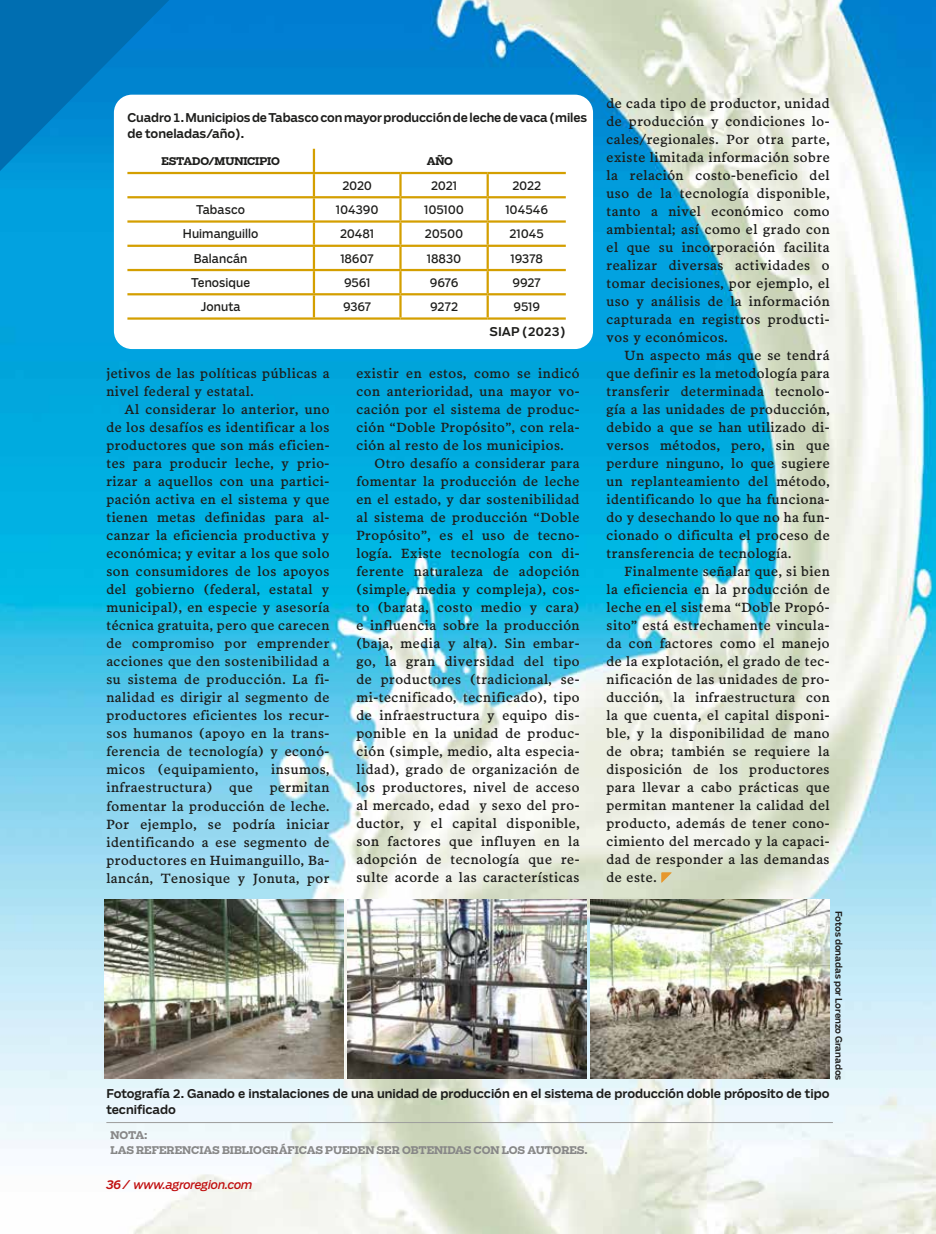
<style>
.page{position:relative;width:936px;height:1234px;background:#fff}
.page>*{position:absolute;margin:0;border:0;box-sizing:border-box;transform-origin:0 0}
.t1{font:13.5px/18px "Poynter Text Roman Four";letter-spacing:.04em;color:#1d1d1b;text-align:justify}
.t2{font:500 12px/16.5px "Salvo Sans";letter-spacing:-.005em;color:#1d1d1b}
.t3{font:12px "Salvo Sans";letter-spacing:-.01em;color:#1d1d1b;scale:.95 1}
.t4{font:italic 12px "Salvo Sans";letter-spacing:-.025em;color:#c00d0e}
.t5{font:12px "Salvo Sans";letter-spacing:.01em;color:#1d1d1b;scale:.95 1}
.t6{font:700 10.5px/15px "Salvo Serif";letter-spacing:-.005em;color:#878787}
.t7{font:700 10.5px "Salvo Serif";letter-spacing:-.02em;color:#1d1d1b}
.t8{font:500 9px "Salvo Sans";letter-spacing:-.005em;color:#1d1d1b}
.s1{font-weight:500}
</style>
<div class="page">
<img style="left:0;top:0;width:935px;height:1233px">
<div style="left:114px;top:95px;width:479px;height:254px;background:#fff;border-radius:18px"></div>
<svg style="left:0;top:0;width:169px;height:171px"></svg>
<hr style="left:106px;top:1121px;width:726px;height:1px;background:#9d9d9c">
<svg style="left:661px;top:872px;width:10px;height:10px"></svg>
<hr style="left:313px;top:149px;width:2px;height:23px;background:#d49f00">
<hr style="left:127px;top:172px;width:187px;height:2px;background:#d49f00">
<hr style="left:314px;top:172px;width:86px;height:2px;background:#d49f00">
<hr style="left:313px;top:174px;width:2px;height:22px;background:#d49f00">
<hr style="left:400px;top:172px;width:87px;height:2px;background:#d49f00">
<hr style="left:399px;top:174px;width:2px;height:22px;background:#d49f00">
<hr style="left:487px;top:172px;width:78px;height:2px;background:#d49f00">
<hr style="left:486px;top:174px;width:3px;height:22px;background:#d49f00">
<hr style="left:127px;top:196px;width:187px;height:2px;background:#d49f00">
<hr style="left:314px;top:196px;width:86px;height:2px;background:#d49f00">
<hr style="left:313px;top:198px;width:2px;height:22px;background:#d49f00">
<hr style="left:400px;top:196px;width:87px;height:2px;background:#d49f00">
<hr style="left:399px;top:198px;width:2px;height:22px;background:#d49f00">
<hr style="left:487px;top:196px;width:78px;height:2px;background:#d49f00">
<hr style="left:486px;top:198px;width:3px;height:22px;background:#d49f00">
<hr style="left:127px;top:220px;width:187px;height:2px;background:#d49f00">
<hr style="left:314px;top:220px;width:86px;height:2px;background:#d49f00">
<hr style="left:313px;top:222px;width:2px;height:22px;background:#d49f00">
<hr style="left:400px;top:220px;width:87px;height:2px;background:#d49f00">
<hr style="left:399px;top:222px;width:2px;height:22px;background:#d49f00">
<hr style="left:487px;top:220px;width:78px;height:2px;background:#d49f00">
<hr style="left:486px;top:222px;width:3px;height:22px;background:#d49f00">
<hr style="left:127px;top:244px;width:187px;height:3px;background:#d49f00">
<hr style="left:314px;top:244px;width:86px;height:3px;background:#d49f00">
<hr style="left:313px;top:247px;width:2px;height:22px;background:#d49f00">
<hr style="left:400px;top:244px;width:87px;height:3px;background:#d49f00">
<hr style="left:399px;top:247px;width:2px;height:22px;background:#d49f00">
<hr style="left:487px;top:244px;width:78px;height:3px;background:#d49f00">
<hr style="left:486px;top:247px;width:3px;height:22px;background:#d49f00">
<hr style="left:127px;top:269px;width:187px;height:2px;background:#d49f00">
<hr style="left:314px;top:269px;width:86px;height:2px;background:#d49f00">
<hr style="left:313px;top:271px;width:2px;height:22px;background:#d49f00">
<hr style="left:400px;top:269px;width:87px;height:2px;background:#d49f00">
<hr style="left:399px;top:271px;width:2px;height:22px;background:#d49f00">
<hr style="left:487px;top:269px;width:78px;height:2px;background:#d49f00">
<hr style="left:486px;top:271px;width:3px;height:22px;background:#d49f00">
<hr style="left:127px;top:293px;width:187px;height:2px;background:#d49f00">
<hr style="left:314px;top:293px;width:86px;height:2px;background:#d49f00">
<hr style="left:313px;top:295px;width:2px;height:22px;background:#d49f00">
<hr style="left:400px;top:293px;width:87px;height:2px;background:#d49f00">
<hr style="left:399px;top:295px;width:2px;height:22px;background:#d49f00">
<hr style="left:487px;top:293px;width:78px;height:2px;background:#d49f00">
<hr style="left:486px;top:295px;width:3px;height:22px;background:#d49f00">
<hr style="left:127px;top:317px;width:187px;height:2px;background:#d49f00">
<hr style="left:314px;top:317px;width:86px;height:2px;background:#d49f00">
<hr style="left:400px;top:317px;width:87px;height:2px;background:#d49f00">
<hr style="left:487px;top:317px;width:78px;height:2px;background:#d49f00">
<img style="left:591px;top:898px;width:238px;height:180px">
<img style="left:105px;top:898px;width:238px;height:180px">
<img style="left:348px;top:898px;width:238px;height:180px">
<p class="t2" style="left:127px;top:109px;width:461px">Cuadro 1. Municipios de Tabasco con mayor producción de leche de vaca (miles de toneladas/año).</p>
<p class="t7" style="left:161px;top:154px;width:120px">ESTADO/MUNICIPIO</p>
<p class="t7" style="left:426px;top:154px;width:28px">AÑO</p>
<p class="t3" style="left:342px;top:177px;width:33px">2020</p>
<p class="t3" style="left:431px;top:177px;width:29px">2021</p>
<p class="t3" style="left:512px;top:177px;width:32px">2022</p>
<p class="t3" style="left:196px;top:201px;width:53px">Tabasco</p>
<p class="t3" style="left:336px;top:201px;width:46px">104390</p>
<p class="t3" style="left:424px;top:201px;width:43px">105100</p>
<p class="t3" style="left:505px;top:201px;width:46px">104546</p>
<p class="t3" style="left:183px;top:226px;width:81px">Huimanguillo</p>
<p class="t3" style="left:340px;top:226px;width:38px">20481</p>
<p class="t3" style="left:425px;top:226px;width:42px">20500</p>
<p class="t3" style="left:509px;top:226px;width:38px">21045</p>
<p class="t5" style="left:194px;top:250px;width:58px">Balancán</p>
<p class="t3" style="left:340px;top:250px;width:37px">18607</p>
<p class="t3" style="left:427px;top:250px;width:38px">18830</p>
<p class="t3" style="left:510px;top:250px;width:36px">19378</p>
<p class="t3" style="left:191px;top:274px;width:64px">Tenosique</p>
<p class="t3" style="left:344px;top:274px;width:29px">9561</p>
<p class="t3" style="left:430px;top:274px;width:32px">9676</p>
<p class="t3" style="left:512px;top:274px;width:32px">9927</p>
<p class="t3" style="left:201px;top:298px;width:43px">Jonuta</p>
<p class="t3" style="left:343px;top:298px;width:31px">9367</p>
<p class="t3" style="left:430px;top:298px;width:31px">9272</p>
<p class="t3" style="left:513px;top:298px;width:29px">9519</p>
<p class="t1" style="left:106px;top:364px;width:224px">jetivos de las políticas públicas a nivel federal y estatal.</p>
<p class="t1" style="left:106px;top:400px;width:224px;text-indent:18px">Al considerar lo anterior, uno de los desafíos es identificar a los productores que son más eficien&shy;tes para producir leche, y prio&shy;rizar a aquellos con una partici&shy;pación activa en el sistema y que tienen metas definidas para al&shy;canzar la eficiencia productiva y económica; y evitar a los que solo son consumidores de los apoyos del gobierno (federal, estatal y municipal), en especie y asesoría técnica gratuita, pero que carecen de compromiso por emprender acciones que den sostenibilidad a su sistema de producción. La fi&shy;nalidad es dirigir al segmento de productores eficientes los recur&shy;sos humanos (apoyo en la trans&shy;ferencia de tecnología) y econó&shy;micos (equipamiento, insumos, infraestructura)</p>
<p class="t1" style="left:106px;top:778px;width:224px;text-indent:163px">permitan fomentar la producción de leche.<br>Por ejemplo, se podría iniciar identificando a ese segmento de productores en Huimanguillo, Ba&shy;lancán, Tenosique y Jonuta, por</p>
<p class="t1" style="left:229px;top:778px;width:25px">que</p>
<p class="t2" style="left:489px;top:323px;width:78px">SIAP (2023)</p>
<p class="t1" style="left:356px;top:364px;width:224px">existir en estos, como se indicó con anterioridad, una mayor vo&shy;cación por el sistema de produc&shy;ción “Doble Propósito”, con rela&shy;ción al resto de los municipios.</p>
<p class="t1" style="left:356px;top:454px;width:224px;text-indent:18px">Otro desafío a considerar para fomentar la producción de leche en el estado, y dar sostenibilidad al sistema de producción “Doble Propósito”, es el uso de tecno&shy;logía. Existe tecnología con di&shy;ferente naturaleza de adopción (simple, media y compleja), cos&shy;to (barata, costo medio y cara) e influencia sobre la producción (baja, media y alta). Sin embar&shy;go, la gran diversidad del tipo de productores (tradicional, se&shy;mi-tecnificado, tecnificado), tipo de infraestructura y equipo dis&shy;ponible en la unidad de produc&shy;ción (simple, medio, alta especia&shy;lidad), grado de organización de los productores, nivel de acceso al mercado, edad y sexo del pro&shy;ductor, y el capital disponible, son factores que influyen en la adopción de tecnología que re&shy;sulte acorde a las características</p>
<p class="t1" style="left:606px;top:94px;width:224px">de cada tipo de productor, unidad de producción y condiciones lo&shy;cales/regionales. Por otra parte, existe limitada información sobre la relación costo-beneficio del uso de la tecnología disponible, tanto a nivel económico como ambiental; así como el grado con el que su incorporación facilita realizar diversas actividades o tomar decisiones, por ejemplo, el uso y análisis de la información capturada en registros producti&shy;vos y económicos.</p>
<p class="t1" style="left:606px;top:346px;width:224px;text-indent:18px">Un aspecto más que se tendrá que definir es la metodología para transferir determinada tecnolo&shy;gía a las unidades de producción, debido a que se han utilizado di&shy;versos métodos, pero, sin que perdure ninguno, lo que sugiere un replanteamiento del método, identificando lo que ha funciona&shy;do y desechando lo que no ha fun&shy;cionado o dificulta el proceso de transferencia de tecnología.</p>
<p class="t1" style="left:606px;top:562px;width:224px;text-indent:18px">Finalmente señalar que, si bien la eficiencia en la producción de leche en el sistema “Doble Propó&shy;sito” está estrechamente vincula&shy;da con factores como el manejo de la explotación, el grado de tec&shy;nificación de las unidades de pro&shy;ducción, la infraestructura con la que cuenta, el capital disponi&shy;ble, y la disponibilidad de mano de obra; también se requiere la disposición de los productores para llevar a cabo prácticas que permitan mantener la calidad del producto, además de tener cono&shy;cimiento del mercado y la capaci&shy;dad de responder a las demandas de este.</p>
<p class="t8" style="left:845px;top:910px;width:171px;rotate:90deg">Fotos donadas por Lorenzo Granados</p>
<p class="t2" style="left:106px;top:1084px;width:724px">Fotografía 2. Ganado e instalaciones de una unidad de producción en el sistema de producción doble próposito de tipo tecnificado</p>
<p class="t6" style="left:111px;top:1127px;width:478px">NOTA:<br>LAS REFERENCIAS BIBLIOGRÁFICAS PUEDEN SER OBTENIDAS CON LOS AUTORES.</p>
<p class="t4" style="left:106px;top:1176px;width:148px"><span class="s1">36</span> / www.agroregion.com</p>
</div>
